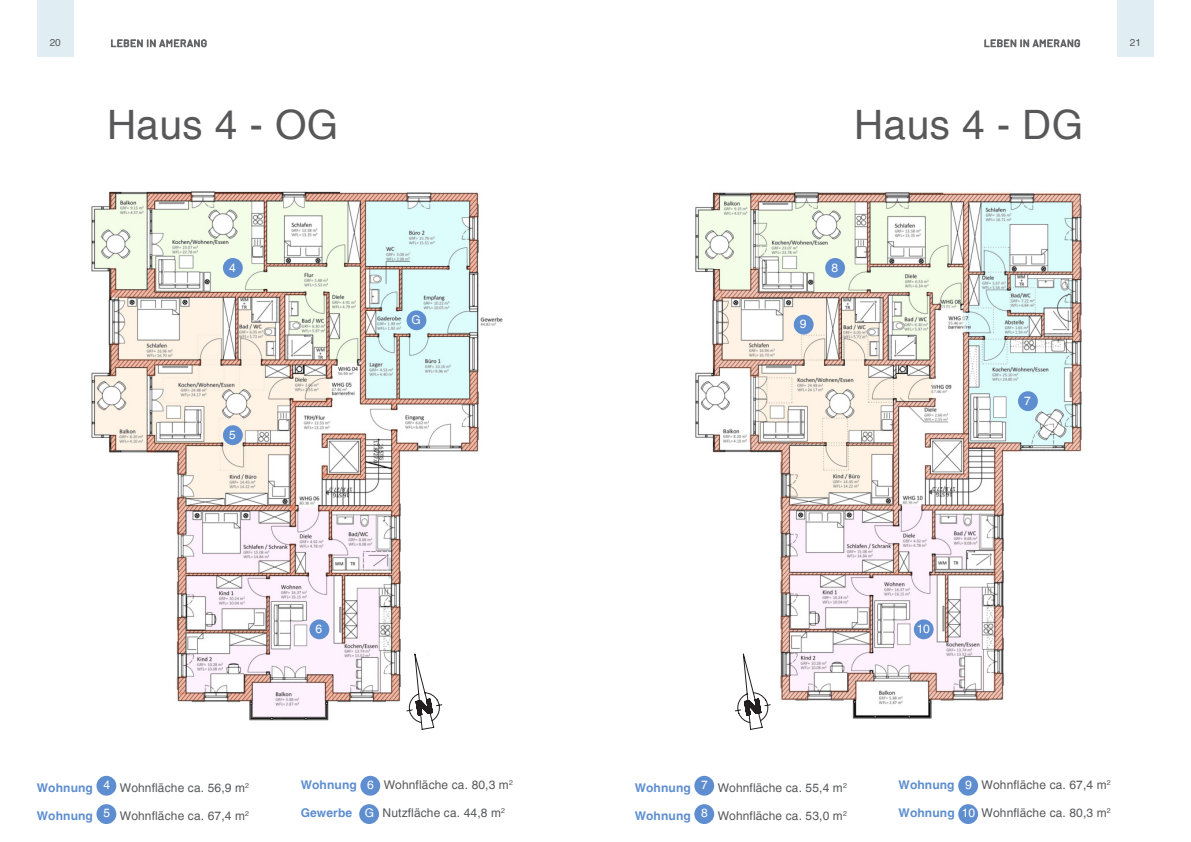
<style>
.page{position:relative;width:1191px;height:842px;background:#fff}
.page>*{position:absolute;margin:0;border:0;box-sizing:border-box;transform-origin:0 0}
.t1{font:40.5px "Helvetica";letter-spacing:.01em;color:#58585a}
.t2{font:12px "Helvetica";letter-spacing:.01em;color:#57585a}
.t3{font:12px "Helvetica";color:#fff}
.t4{font:10px "Barlow";letter-spacing:.05em;color:#58585a}
.t5{font:10px "Helvetica";color:#58585a}
.s1{font-weight:700;color:#5e8ed0}
.s2{color:#fff}
</style>
<div class="page">
<svg style="left:111px;top:39px;width:96px;height:9px"></svg>
<svg style="left:984px;top:39px;width:96px;height:9px"></svg>
<div style="left:37px;top:0;width:37px;height:57px;background:#e0eef3"></div>
<div style="left:1117px;top:0;width:37px;height:57px;background:#e0eef3"></div>
<img style="left:91px;top:191px;width:412px;height:530px">
<div style="left:96px;top:776px;width:20px;height:20px;background:#5e8ed0;border-radius:50%"></div>
<div style="left:96px;top:804px;width:20px;height:20px;background:#5e8ed0;border-radius:50%"></div>
<div style="left:360px;top:776px;width:20px;height:20px;background:#5e8ed0;border-radius:50%"></div>
<div style="left:359px;top:804px;width:20px;height:20px;background:#5e8ed0;border-radius:50%"></div>
<div style="left:223px;top:258px;width:20px;height:20px;background:#5e8ed0;border-radius:50%"></div>
<div style="left:223px;top:425px;width:20px;height:20px;background:#5e8ed0;border-radius:50%"></div>
<div style="left:309px;top:619px;width:20px;height:20px;background:#5e8ed0;border-radius:50%"></div>
<div style="left:406px;top:310px;width:20px;height:20px;background:#5e8ed0;border-radius:50%"></div>
<img style="left:695px;top:192px;width:387px;height:527px">
<div style="left:694px;top:776px;width:20px;height:20px;background:#5e8ed0;border-radius:50%"></div>
<div style="left:694px;top:804px;width:20px;height:20px;background:#5e8ed0;border-radius:50%"></div>
<div style="left:958px;top:776px;width:20px;height:20px;background:#5e8ed0;border-radius:50%"></div>
<div style="left:958px;top:804px;width:20px;height:20px;background:#5e8ed0;border-radius:50%"></div>
<div style="left:825px;top:258px;width:20px;height:20px;background:#5e8ed0;border-radius:50%"></div>
<div style="left:793px;top:315px;width:20px;height:19px;background:#5e8ed0;border-radius:50%"></div>
<div style="left:913px;top:619px;width:20px;height:20px;background:#5e8ed0;border-radius:50%"></div>
<div style="left:1018px;top:391px;width:19px;height:20px;background:#5e8ed0;border-radius:50%"></div>
<svg style="left:406px;top:653px;width:36px;height:77px"></svg>
<svg style="left:734px;top:653px;width:37px;height:77px"></svg>
<p class="t5" style="left:50px;top:38px;width:13px">20</p>
<p class="t4" style="left:111px;top:37px;width:98px">LEBEN IN AMERANG</p>
<p class="t4" style="left:984px;top:37px;width:98px">LEBEN IN AMERANG</p>
<p class="t5" style="left:1130px;top:38px;width:13px">21</p>
<h1 class="t1" style="left:107px;top:109px;width:233px">Haus 4 - OG</h1>
<h1 class="t1" style="left:854px;top:109px;width:231px">Haus 4 - DG</h1>
<p class="t3" style="left:229px;top:263px;width:8px">4</p>
<p class="t3" style="left:831px;top:263px;width:8px">8</p>
<p class="t3" style="left:411px;top:315px;width:11px">G</p>
<p class="t3" style="left:800px;top:320px;width:8px">9</p>
<p class="t3" style="left:1024px;top:396px;width:8px">7</p>
<p class="t3" style="left:229px;top:430px;width:8px">5</p>
<p class="t3" style="left:315px;top:624px;width:8px">6</p>
<p class="t3" style="left:916px;top:624px;width:15px">10</p>
<p class="t2" style="left:37px;top:783px;width:214px"><span class="s1">Wohnung</span> <sup>4</sup> Wohnfläche ca. 56,9 m<sup>2</sup></p>
<p class="t2" style="left:37px;top:811px;width:214px"><span class="s1">Wohnung</span> <sup>5</sup> Wohnfläche ca. 67,4 m<sup>2</sup></p>
<p class="t2" style="left:301px;top:780px;width:214px"><span class="s1">Wohnung</span> <span class="s2">6</span> Wohnfläche ca. 80,3 m<sup>2</sup></p>
<p class="t2" style="left:301px;top:808px;width:206px"><span class="s1">Gewerbe</span> <span class="s2">G</span> Nutzfläche ca. 44,8 m<sup>2</sup></p>
<p class="t2" style="left:634px;top:783px;width:214px"><span class="s1">Wohnung</span> <sup>7</sup> Wohnfläche ca. 55,4 m<sup>2</sup></p>
<p class="t2" style="left:634px;top:811px;width:214px"><span class="s1">Wohnung</span> <sup>8</sup> Wohnfläche ca. 53,0 m<sup>2</sup></p>
<p class="t2" style="left:898px;top:780px;width:214px"><span class="s1">Wohnung</span> <span class="s2">9</span> Wohnfläche ca. 67,4 m<sup>2</sup></p>
<p class="t2" style="left:898px;top:808px;width:214px"><span class="s1">Wohnung</span> <span class="s2">10</span> Wohnfläche ca. 80,3 m<sup>2</sup></p>
</div>
